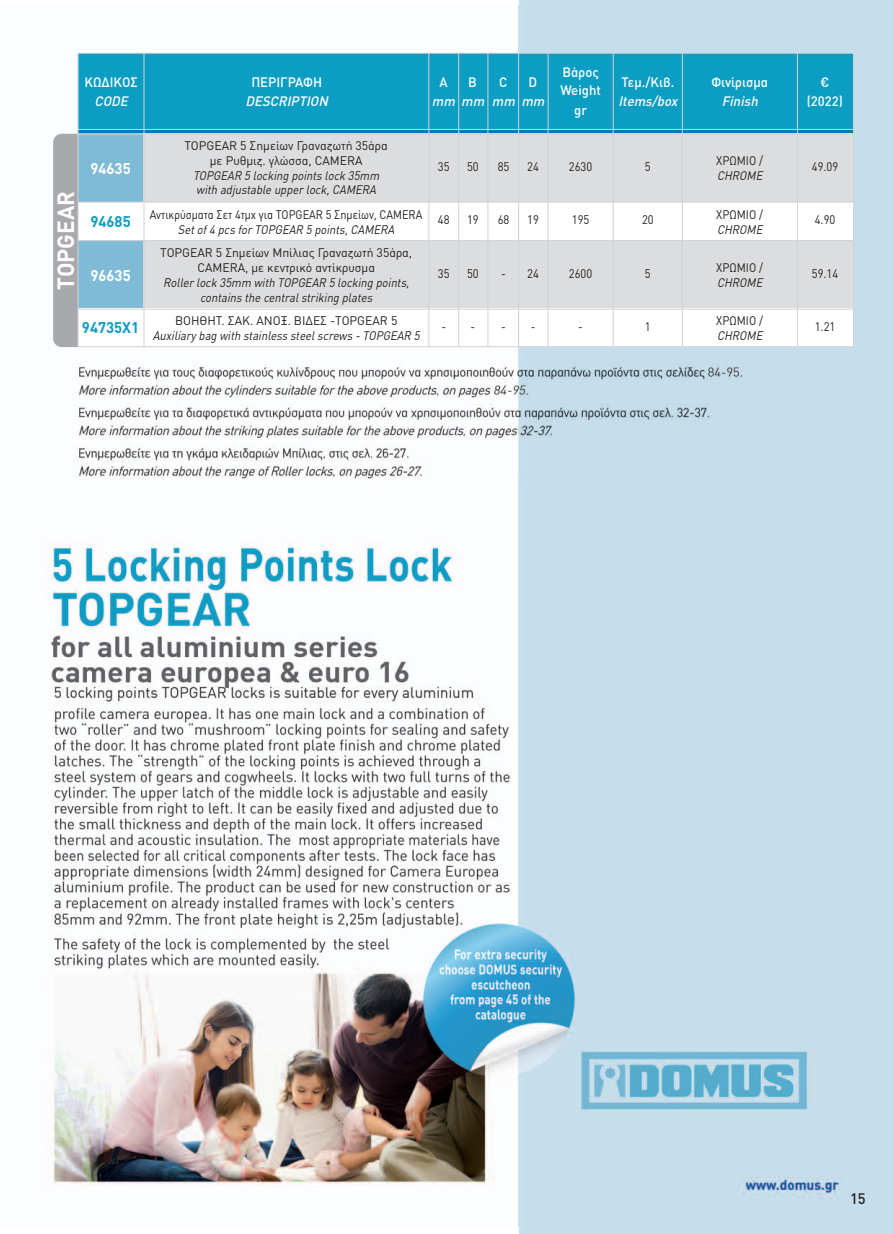
<style>
.page{position:relative;width:893px;height:1234px;background:#fff}
.page>*{position:absolute;margin:0;border:0;box-sizing:border-box;transform-origin:0 0}
.t1{font:700 23.25px "DIN Greek";color:#fff}
.t2{font:700 15.3px "DIN Greek";color:#0c9dc3}
.t3{font:700 15.3px "DIN Greek";color:#fff}
.t4{font:500 15px "DIN Greek";color:#231f20}
.t5{font:500 13.5px/19.5px "DIN Greek";color:#fff;text-align:center}
.t6{font:italic 500 13.5px "DIN Greek";color:#fff}
.t7{font:italic 12.3px/14.7px "DIN Greek";color:#231f20;scale:.91 1}
.t8{font:12.3px/14.7px "DIN Greek";color:#231f20;text-align:center}
.t9{font:12.3px "DIN Greek";color:#231f20;scale:.91 1}
.t10{font:12.3px "DIN Greek";color:#231f20;scale:.89 1}
</style>
<div class="page">
<img style="left:51px;top:0;width:842px;height:1233px">
<div style="left:0;top:1226px;width:518px;height:7px;background:#fff"></div>
<div style="left:0;top:0;width:518px;height:5px;background:#fff"></div>
<div style="left:53px;top:134px;width:35px;height:213px;background:#a8a9ad;border-radius:9px"></div>
<div style="left:78px;top:54px;width:775px;height:81px;background:#0c9dc3"></div>
<div style="left:78px;top:53px;width:776px;height:82px;border:1px solid #d1d2d4"></div>
<div style="left:78px;top:130px;width:775px;height:5px;background:#007cb6"></div>
<div style="left:78px;top:129px;width:776px;height:6px;border:1px solid #d1d2d4"></div>
<div style="left:78px;top:134px;width:66px;height:68px;background:#7fbbd6"></div>
<div style="left:144px;top:134px;width:709px;height:68px;background:#dcdddf"></div>
<div style="left:78px;top:202px;width:66px;height:38px;background:#fff"></div>
<div style="left:144px;top:202px;width:709px;height:38px;background:#fff"></div>
<hr style="left:78px;top:202px;width:776px;height:1px;background:#d1d2d4">
<div style="left:78px;top:241px;width:66px;height:68px;background:#7fbbd6"></div>
<div style="left:144px;top:241px;width:709px;height:68px;background:#dcdddf"></div>
<div style="left:78px;top:309px;width:66px;height:38px;background:#fff"></div>
<div style="left:144px;top:309px;width:709px;height:38px;background:#fff"></div>
<hr style="left:78px;top:309px;width:776px;height:1px;background:#d1d2d4">
<hr style="left:144px;top:53px;width:1px;height:294px;background:#d1d2d4">
<hr style="left:428px;top:53px;width:1px;height:294px;background:#d1d2d4">
<hr style="left:458px;top:53px;width:1px;height:294px;background:#d1d2d4">
<hr style="left:487px;top:53px;width:1px;height:294px;background:#d1d2d4">
<hr style="left:518px;top:53px;width:1px;height:294px;background:#d1d2d4">
<hr style="left:548px;top:53px;width:1px;height:294px;background:#d1d2d4">
<hr style="left:613px;top:53px;width:1px;height:294px;background:#d1d2d4">
<hr style="left:682px;top:53px;width:1px;height:294px;background:#d1d2d4">
<hr style="left:797px;top:53px;width:1px;height:294px;background:#d1d2d4">
<hr style="left:78px;top:240px;width:776px;height:1px;background:#d1d2d4">
<div style="left:78px;top:134px;width:776px;height:213px;border:1px solid #d1d2d4"></div>
<p class="t5" style="left:85px;top:72px;width:54px">ΚΩ∆ΙΚΟΣ</p>
<p class="t6" style="left:94px;top:93px;width:38px">CODE</p>
<p class="t5" style="left:251px;top:72px;width:72px">ΠΕΡΙΓΡΑΦΗ</p>
<p class="t6" style="left:246px;top:93px;width:87px">DESCRIPTION</p>
<p class="t5" style="left:468px;top:72px;width:10px">B</p>
<p class="t5" style="left:499px;top:72px;width:10px">C</p>
<p class="t5" style="left:528px;top:72px;width:10px">D</p>
<p class="t5" style="left:439px;top:72px;width:10px">A</p>
<p class="t6" style="left:432px;top:93px;width:117px">mm mm mm mm</p>
<p class="t5" style="left:560px;top:63px;width:42px;line-height:18px;text-align:left">Βάρος<br>Weight</p>
<p class="t5" style="left:574px;top:100px;width:14px">gr</p>
<p class="t5" style="left:621px;top:72px;width:54px">Τεµ./Κιβ.</p>
<p class="t6" style="left:618px;top:93px;width:64px">Items/box</p>
<h1 class="t1" style="left:52px;top:289px;width:100px;rotate:-90deg">TOPGEAR</h1>
<p class="t8" style="left:184px;top:138px;width:205px">TOPGEAR 5 Σηµείων Γραναζωτή 35άρα µε Ρυθµιζ. γλώσσα, CAMERA</p>
<p class="t7" style="left:193px;top:168px;width:209px">TOPGEAR 5 locking points lock 35mm with adjustable upper lock, CAMERA</p>
<p class="t9" style="left:438px;top:160px;width:14px">35</p>
<p class="t9" style="left:569px;top:160px;width:27px">2630</p>
<p class="t9" style="left:645px;top:160px;width:8px">5</p>
<p class="t3" style="left:90px;top:159px;width:42px">94635</p>
<p class="t9" style="left:467px;top:160px;width:14px">50</p>
<p class="t9" style="left:498px;top:160px;width:14px">85</p>
<p class="t9" style="left:527px;top:160px;width:14px">24</p>
<p class="t10" style="left:150px;top:207px;width:308px">Αντικρύσµατα Σετ 4τµχ για TOPGEAR 5 Σηµείων, CAMERA</p>
<p class="t7" style="left:178px;top:222px;width:242px">Set of 4 pcs for TOPGEAR 5 points, CAMERA</p>
<p class="t2" style="left:90px;top:212px;width:42px">94685</p>
<p class="t9" style="left:467px;top:213px;width:14px">19</p>
<p class="t9" style="left:498px;top:213px;width:14px">68</p>
<p class="t9" style="left:527px;top:213px;width:14px">19</p>
<p class="t9" style="left:438px;top:213px;width:14px">48</p>
<p class="t9" style="left:572px;top:213px;width:21px">195</p>
<p class="t9" style="left:642px;top:213px;width:14px">20</p>
<p class="t8" style="left:160px;top:245px;width:253px">TOPGEAR 5 Σηµείων Μπίλιας Γραναζωτή 35άρα,<br>CAMERA, µε κεντρικό αντίκρυσµα</p>
<p class="t7" style="left:163px;top:275px;width:275px;text-align:center">Roller lock 35mm with TOPGEAR 5 locking points, contains the central striking plates</p>
<p class="t9" style="left:438px;top:267px;width:14px">35</p>
<p class="t9" style="left:569px;top:267px;width:27px">2600</p>
<p class="t9" style="left:645px;top:267px;width:8px">5</p>
<p class="t3" style="left:90px;top:266px;width:42px">96635</p>
<p class="t9" style="left:467px;top:267px;width:14px">50</p>
<p class="t9" style="left:501px;top:267px;width:43px">- 24</p>
<p class="t8" style="left:175px;top:313px;width:224px">BΟΗΘΗΤ. ΣΑΚ. ΑΝΟΞ. ΒΙ∆ΕΣ -ΤΟPGEAR 5</p>
<p class="t7" style="left:153px;top:328px;width:298px">Auxiliary bag with stainless steel screws - TOPGEAR 5</p>
<p class="t9" style="left:441px;top:319px;width:7px">-</p>
<p class="t9" style="left:578px;top:319px;width:7px">-</p>
<p class="t9" style="left:645px;top:319px;width:8px">1</p>
<p class="t2" style="left:82px;top:319px;width:59px">94735X1</p>
<p class="t9" style="left:471px;top:319px;width:40px">- -</p>
<p class="t9" style="left:531px;top:319px;width:7px">-</p>
<p class="t5" style="left:711px;top:72px;width:58px">Φινίρισµα</p>
<p class="t6" style="left:722px;top:93px;width:41px">Finish</p>
<p class="t9" style="left:716px;top:153px;width:53px">ΧΡΩΜΙΟ /</p>
<p class="t7" style="left:717px;top:168px;width:54px">CHROME</p>
<p class="t9" style="left:716px;top:207px;width:53px">ΧΡΩΜΙΟ /</p>
<p class="t7" style="left:717px;top:222px;width:54px">CHROME</p>
<p class="t9" style="left:716px;top:260px;width:53px">ΧΡΩΜΙΟ /</p>
<p class="t7" style="left:717px;top:275px;width:54px">CHROME</p>
<p class="t9" style="left:716px;top:314px;width:53px">ΧΡΩΜΙΟ /</p>
<p class="t7" style="left:717px;top:328px;width:54px">CHROME</p>
<p class="t5" style="left:807px;top:72px;width:38px">€ (2022)</p>
<p class="t9" style="left:812px;top:160px;width:31px">49.09</p>
<p class="t9" style="left:815px;top:213px;width:24px">4.90</p>
<p class="t9" style="left:812px;top:267px;width:31px">59.14</p>
<p class="t9" style="left:815px;top:319px;width:24px">1.21</p>
<p class="t4" style="left:850px;top:1189px;width:17px">15</p>
</div>
